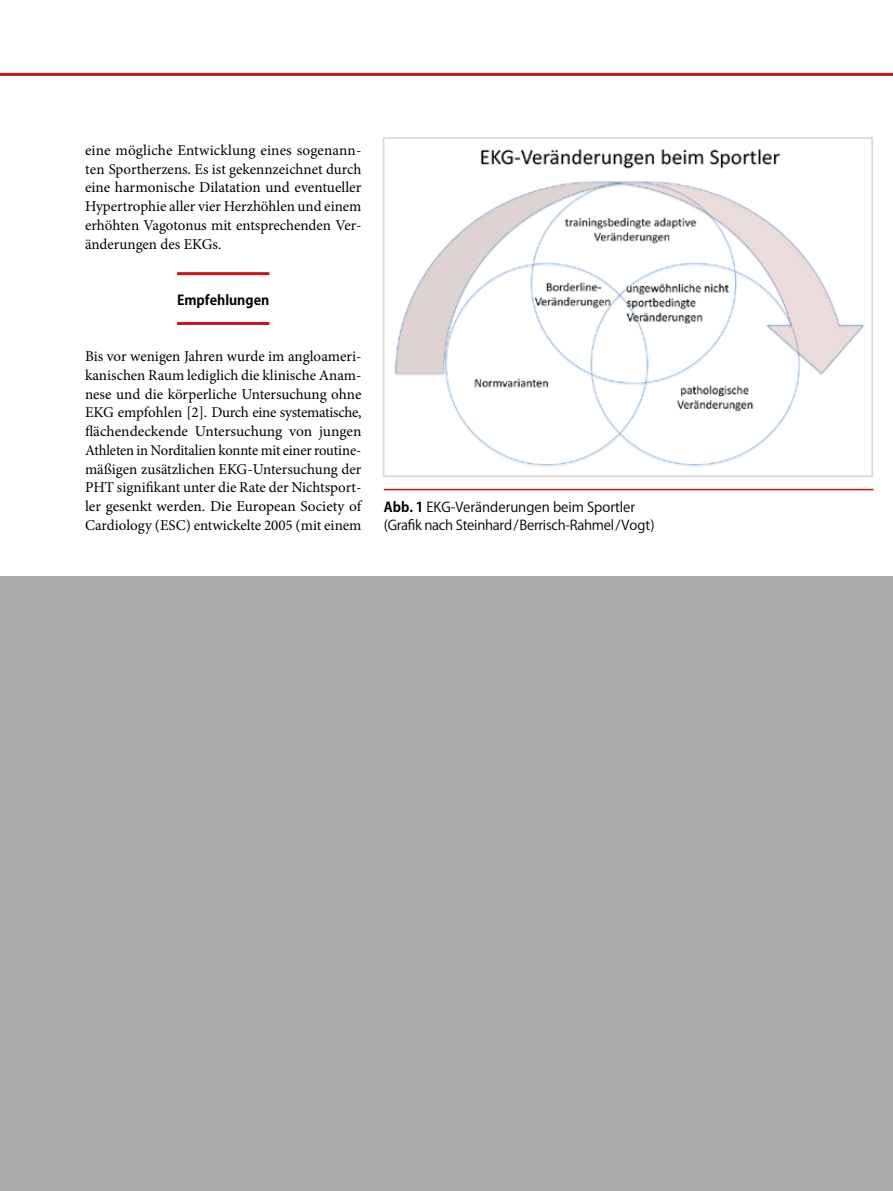
<style>
.page{position:relative;width:893px;height:1191px;background:#fff}
.page>*{position:absolute;margin:0;border:0;box-sizing:border-box;transform-origin:0 0}
.t1{font:15px/18.8px "Minion Pro";color:#000;text-align:justify}
.t2{font:13.5px/18px "Koz Go Pro";letter-spacing:-.01em;color:#000}
.t3{font:700 13.5px "Koz Go Pro";color:#000}
.s1{font-weight:700}
</style>
<div class="page">
<hr style="left:0;top:73px;width:893px;height:3px;background:#cd1316">
<img style="left:394px;top:148px;width:470px;height:319px">
<div style="left:383px;top:137px;width:490px;height:340px;border:2px solid #dadada"></div>
<hr style="left:384px;top:489px;width:490px;height:1px;background:#cd1316">
<hr style="left:177px;top:272px;width:92px;height:3px;background:#cd1316">
<hr style="left:177px;top:322px;width:92px;height:3px;background:#cd1316">
<div style="left:0;top:576px;width:893px;height:615px;background:#aca9a9"></div>
<p class="t1" style="left:85px;top:141px;width:278px">eine mögliche Entwicklung eines sogenann&shy;ten Sportherzens. Es ist gekennzeichnet durch eine harmonische Dilatation und eventueller Hypertrophie aller vier Herzhöhlen und einem erhöhten Vagotonus mit entsprechenden Ver&shy;änderungen des EKGs.</p>
<p class="t3" style="left:177px;top:291px;width:94px">Empfehlungen</p>
<p class="t1" style="left:85px;top:347px;width:278px">Bis vor wenigen Jahren wurde im angloameri&shy;kanischen Raum lediglich die klinische Anam&shy;nese und die körperliche Untersuchung ohne EKG empfohlen [2]. Durch eine systematische, flächendeckende Untersuchung von jungen Athleten in Norditalien konnte mit einer routine&shy;mäßigen zusätzlichen EKG-Untersuchung der PHT signifikant unter die Rate der Nichtsport&shy;ler gesenkt werden. Die European Society of Cardiology (ESC) entwickelte 2005 (mit einem</p>
<p class="t2" style="left:384px;top:498px;width:272px"><span class="s1">Abb. 1</span> EKG-Veränderungen beim Sportler (Grafik nach Steinhard/Berrisch-Rahmel/Vogt)</p>
</div>
